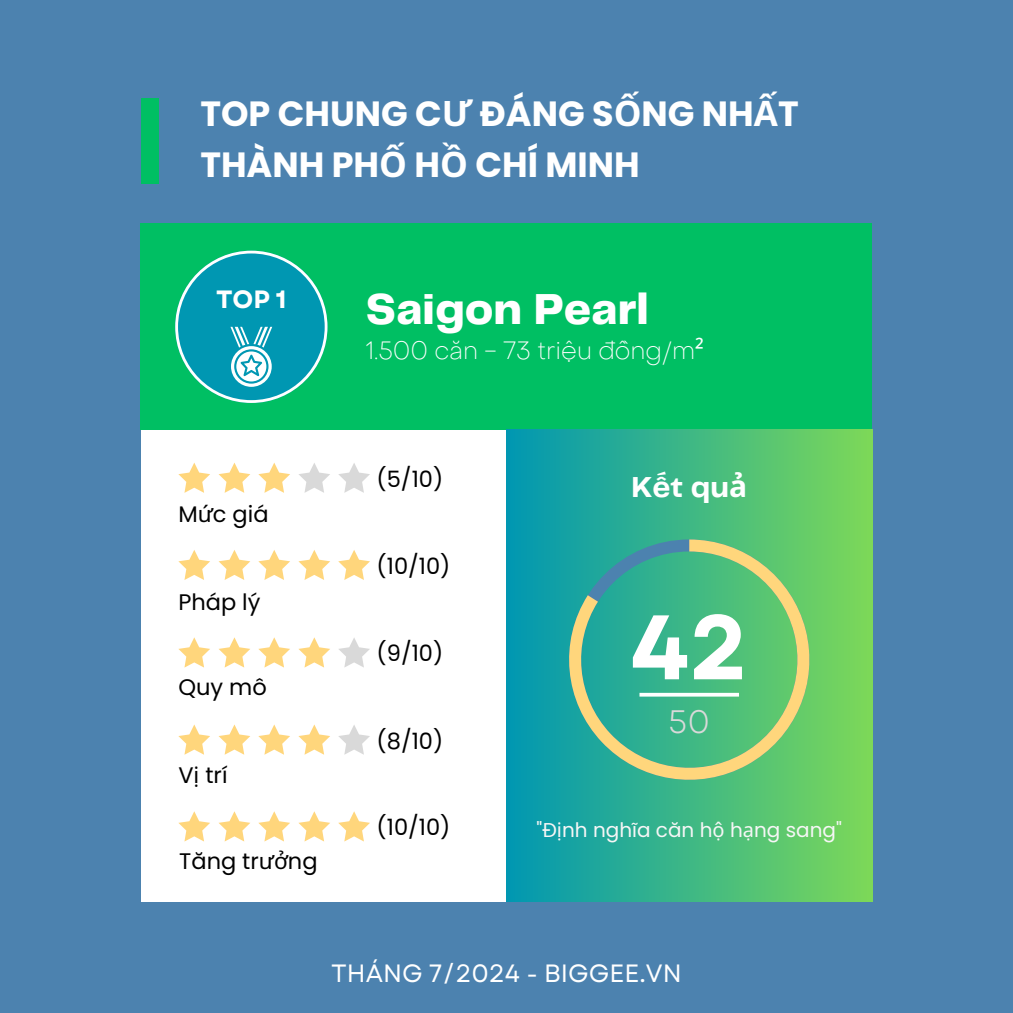
<style>
.page{position:relative;width:1013px;height:1013px;background:#fff}
.page>*{position:absolute;margin:0;border:0;box-sizing:border-box;transform-origin:0 0}
.t1{font:700 91.25px "Garet";color:#fff}
.t2{font:800 45px "Telegraf";color:#fff}
.t3{font:700 35px/51.5px "Poppins";color:#fff}
.t4{font:32.5px "Garet";color:#d9d9d9}
.t5{font:700 30px "Telegraf";color:#fff}
.t6{font:100 25px "Object Sans";color:#fff}
.t7{font:25px "Garet";color:#fff}
.t8{font:700 25px "Garet";color:#fff}
.t9{font:22.5px "Poppins";color:#000}
.t10{font:20px "Poppins";color:#f6f6f6}
.s1{font-family:"Noto Sans"}
.s2{font-family:"Noto Sans";font-weight:400}
</style>
<div class="page">
<div style="left:0;top:0;width:1012px;height:1012px;background:#4c82af"></div>
<div style="left:141px;top:430px;width:365px;height:471px;background:#fff"></div>
<div style="left:141px;top:224px;width:731px;height:206px;background:#00bf63"></div>
<svg style="left:178px;top:550px;width:32px;height:30px"></svg>
<svg style="left:218px;top:550px;width:32px;height:30px"></svg>
<svg style="left:258px;top:550px;width:32px;height:30px"></svg>
<svg style="left:298px;top:550px;width:32px;height:30px"></svg>
<svg style="left:338px;top:550px;width:32px;height:30px"></svg>
<div style="left:506px;top:430px;width:366px;height:471px;background:linear-gradient(to right,#0097b2,#7dd858)"></div>
<svg style="left:178px;top:462px;width:32px;height:30px"></svg>
<svg style="left:218px;top:462px;width:32px;height:30px"></svg>
<svg style="left:258px;top:462px;width:32px;height:30px"></svg>
<svg style="left:299px;top:463px;width:31px;height:29px"></svg>
<svg style="left:338px;top:463px;width:32px;height:29px"></svg>
<svg style="left:178px;top:637px;width:32px;height:30px"></svg>
<svg style="left:219px;top:637px;width:31px;height:30px"></svg>
<svg style="left:258px;top:637px;width:32px;height:30px"></svg>
<svg style="left:298px;top:637px;width:32px;height:30px"></svg>
<svg style="left:339px;top:638px;width:31px;height:29px"></svg>
<svg style="left:178px;top:724px;width:32px;height:30px"></svg>
<svg style="left:218px;top:724px;width:32px;height:30px"></svg>
<svg style="left:258px;top:724px;width:32px;height:30px"></svg>
<svg style="left:298px;top:724px;width:32px;height:30px"></svg>
<svg style="left:338px;top:725px;width:32px;height:29px"></svg>
<svg style="left:569px;top:539px;width:240px;height:240px;background:#57b985"></svg>
<svg style="left:178px;top:811px;width:32px;height:30px"></svg>
<svg style="left:218px;top:811px;width:32px;height:30px"></svg>
<svg style="left:258px;top:811px;width:32px;height:30px"></svg>
<svg style="left:298px;top:811px;width:32px;height:30px"></svg>
<svg style="left:338px;top:811px;width:32px;height:30px"></svg>
<hr style="left:639px;top:693px;width:100px;height:3px;background:#fff">
<svg style="left:175px;top:251px;width:152px;height:151px"></svg>
<div style="left:141px;top:98px;width:18px;height:86px;background:#00bf63"></div>
<p class="t3" style="left:200px;top:88px;width:600px">TOP CHUNG C<span class="s1">Ư</span> ĐÁNG S<span class="s1">Ố</span>NG NH<span class="s1">Ấ</span>T<br>THÀNH PH<span class="s1">Ố</span> H<span class="s1">Ồ</span> CHÍ MINH</p>
<p class="t8" style="left:216px;top:281px;width:72px">TOP 1</p>
<h4 class="t2" style="left:366px;top:289px;width:284px">Saigon Pearl</h4>
<p class="t6" style="left:366px;top:341px;width:339px">1.500 căn - 73 triệu đồng/m<span class="s2">²</span></p>
<p class="t9" style="left:178px;top:498px;width:92px">M<span class="s1">ứ</span>c giá</p>
<p class="t9" style="left:178px;top:586px;width:84px">Pháp lý</p>
<p class="t9" style="left:178px;top:671px;width:90px">Quy mô</p>
<p class="t9" style="left:178px;top:759px;width:51px">V<span class="s1">ị</span> trí</p>
<p class="t9" style="left:179px;top:845px;width:140px">Tăng tr<span class="s1">ưở</span>ng</p>
<p class="t9" style="left:376px;top:463px;width:68px">(5/10)</p>
<p class="t9" style="left:376px;top:550px;width:75px">(10/10)</p>
<p class="t9" style="left:376px;top:637px;width:68px">(9/10)</p>
<p class="t9" style="left:376px;top:725px;width:68px">(8/10)</p>
<p class="t9" style="left:376px;top:811px;width:75px">(10/10)</p>
<p class="t5" style="left:631px;top:474px;width:117px">Kết qu<span class="s1">ả</span></p>
<h2 class="t1" style="left:630px;top:581px;width:119px">42</h2>
<p class="t4" style="left:668px;top:697px;width:43px">50</p>
<p class="t10" style="left:536px;top:816px;width:307px">"Đ<span class="s1">ị</span>nh nghĩa căn h<span class="s1">ộ</span> h<span class="s1">ạ</span>ng sang"</p>
<p class="t7" style="left:331px;top:955px;width:352px">THÁNG 7/2024 - BIGGEE.VN</p>
</div>
